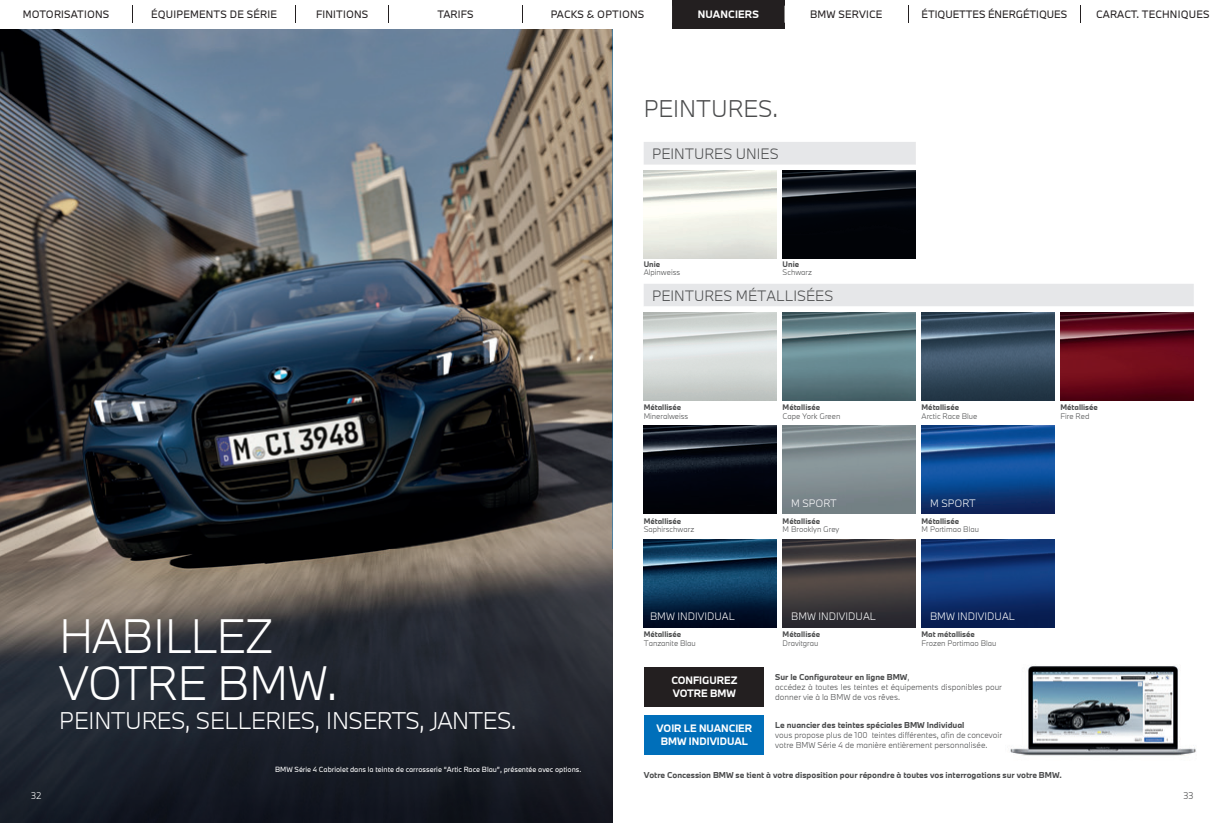
<style>
.page{position:relative;width:1225px;height:823px;background:#fff}
.page>*{position:absolute;margin:0;border:0;box-sizing:border-box;transform-origin:0 0}
.t1{font:300 45px/47px "BMW Type Next Latin TT";letter-spacing:-.035em;color:#fff}
.t2{font:300 22.5px "BMW Type Next Latin TT";letter-spacing:-.02em;color:#fff}
.t3{font:300 22.5px "BMW Type Next Latin TT";color:#4b4c4d}
.t4{font:300 14px "BMW Type Next Latin TT";color:#4b4c4d}
.t5{font:10px "BMW Type Next Latin TT";letter-spacing:.02em;color:#231f20}
.t6{font:300 10px "BMW Type Next Latin TT";color:#fff}
.t7{font:700 10px/13px "BMW Type Next Latin TT";color:#fff}
.t8{font:10px "BMW Type Next Latin TT";color:#231f20}
.t9{font:700 10px "BMW Type Next Latin TT";letter-spacing:.02em;color:#fff}
.t10{font:300 9px "BMW Type Next Latin TT";color:#4b4c4d}
.t11{font:300 9px "BMW Type Next Latin TT";color:#fff}
.t12{font:300 8px/10px "BMW Type Next Latin TT";color:#4b4c4d}
.t13{font:700 8px "BMW Type Next Latin TT";color:#4b4c4d}
.t14{font:300 7.5px "BMW Type Next Latin TT";color:#4b4c4d}
.t15{font:700 7.5px "BMW Type Next Latin TT";color:#4b4c4d}
.t16{font:7px "BMW Type Next Latin TT";color:#fff}
.s1{font-weight:700}
</style>
<div class="page">
<img style="left:0;top:29px;width:612px;height:520px">
<img style="left:0;top:549px;width:612px;height:273px">
<svg style="left:643px;top:142px;width:550px;height:371px"></svg>
<img style="left:643px;top:170px;width:134px;height:88px">
<img style="left:782px;top:170px;width:134px;height:88px">
<div style="left:921px;top:170px;width:133px;height:88px;background:#fff"></div>
<div style="left:1060px;top:170px;width:133px;height:88px;background:#fff"></div>
<img style="left:643px;top:312px;width:134px;height:88px">
<img style="left:782px;top:312px;width:134px;height:88px">
<img style="left:921px;top:312px;width:133px;height:88px">
<img style="left:1060px;top:312px;width:133px;height:88px">
<img style="left:643px;top:425px;width:134px;height:88px">
<img style="left:643px;top:539px;width:134px;height:87px">
<img style="left:782px;top:539px;width:134px;height:87px">
<img style="left:921px;top:539px;width:133px;height:87px">
<div style="left:672px;top:0;width:112px;height:28px;background:#231f20"></div>
<svg style="left:132px;top:6px;width:949px;height:17px"></svg>
<img style="left:921px;top:425px;width:133px;height:88px">
<img style="left:782px;top:425px;width:134px;height:88px">
<div style="left:645px;top:666px;width:119px;height:40px;background:#231f20"></div>
<div style="left:645px;top:714px;width:119px;height:40px;background:#006fba"></div>
<img style="left:1010px;top:665px;width:186px;height:91px">
<p class="t5" style="left:23px;top:7px;width:88px">MOTORISATIONS</p>
<p class="t5" style="left:151px;top:7px;width:127px">ÉQUIPEMENTS DE SÉRIE</p>
<p class="t5" style="left:316px;top:7px;width:54px">FINITIONS</p>
<p class="t5" style="left:437px;top:7px;width:38px">TARIFS</p>
<p class="t5" style="left:551px;top:7px;width:95px">PACKS &amp; OPTIONS</p>
<p class="t9" style="left:697px;top:7px;width:63px">NUANCIERS</p>
<p class="t5" style="left:810px;top:7px;width:74px">BMW SERVICE</p>
<p class="t8" style="left:921px;top:7px;width:147px">ÉTIQUETTES ÉNERGÉTIQUES</p>
<p class="t5" style="left:1096px;top:7px;width:115px">CARACT. TECHNIQUES</p>
<h2 class="t3" style="left:643px;top:93px;width:136px">PEINTURES.</h2>
<h3 class="t4" style="left:652px;top:144px;width:128px">PEINTURES UNIES</h3>
<p class="t11" style="left:31px;top:788px;width:12px">32</p>
<h1 class="t1" style="left:59px;top:611px;width:280px">HABILLEZ<br>VOTRE BMW.</h1>
<h2 class="t2" style="left:59px;top:705px;width:459px">PEINTURES, SELLERIES, INSERTS, JANTES.</h2>
<p class="t16" style="left:275px;top:764px;width:308px">BMW Série 4 Cabriolet dans la teinte de carrosserie “Artic Race Blau”, présentée avec options.</p>
<p class="t15" style="left:643px;top:259px;width:18px">Unie</p>
<p class="t14" style="left:643px;top:267px;width:38px">Alpinweiss</p>
<p class="t15" style="left:782px;top:259px;width:18px">Unie</p>
<p class="t14" style="left:782px;top:267px;width:31px">Schwarz</p>
<h3 class="t4" style="left:652px;top:285px;width:183px">PEINTURES MÉTALLISÉES</h3>
<p class="t15" style="left:643px;top:402px;width:39px">Métallisée</p>
<p class="t14" style="left:643px;top:410px;width:46px">Mineralweiss</p>
<p class="t15" style="left:782px;top:402px;width:39px">Métallisée</p>
<p class="t14" style="left:782px;top:410px;width:59px">Cape York Green</p>
<p class="t15" style="left:921px;top:402px;width:39px">Métallisée</p>
<p class="t14" style="left:921px;top:410px;width:57px">Arctic Race Blue</p>
<p class="t15" style="left:643px;top:515px;width:39px">Métallisée</p>
<p class="t14" style="left:643px;top:524px;width:52px">Saphirschwarz</p>
<p class="t6" style="left:791px;top:495px;width:47px">M SPORT</p>
<p class="t6" style="left:930px;top:495px;width:47px">M SPORT</p>
<p class="t15" style="left:782px;top:515px;width:39px">Métallisée</p>
<p class="t14" style="left:782px;top:524px;width:58px">M Brooklyn Grey</p>
<p class="t15" style="left:921px;top:515px;width:39px">Métallisée</p>
<p class="t14" style="left:921px;top:524px;width:59px">M Portimao Blau</p>
<p class="t6" style="left:650px;top:609px;width:86px">BMW INDIVIDUAL</p>
<p class="t6" style="left:791px;top:609px;width:86px">BMW INDIVIDUAL</p>
<p class="t6" style="left:930px;top:609px;width:86px">BMW INDIVIDUAL</p>
<p class="t15" style="left:643px;top:629px;width:39px">Métallisée</p>
<p class="t14" style="left:643px;top:637px;width:54px">Tanzanite Blau</p>
<p class="t15" style="left:782px;top:629px;width:39px">Métallisée</p>
<p class="t14" style="left:782px;top:637px;width:37px">Dravitgrau</p>
<p class="t15" style="left:921px;top:629px;width:55px">Mat métallisée</p>
<p class="t14" style="left:921px;top:637px;width:76px">Frozen Portimao Blau</p>
<p class="t15" style="left:1060px;top:402px;width:39px">Métallisée</p>
<p class="t14" style="left:1060px;top:410px;width:30px">Fire Red</p>
<p class="t12" style="left:775px;top:671px;width:228px"><span class="s1">Sur le Configurateur en ligne BMW</span>,<br>accédez à toutes les teintes et équipements disponibles pour donner vie à la BMW de vos rêves.</p>
<p class="t13" style="left:775px;top:719px;width:191px">Le nuancier des teintes spéciales BMW Individual</p>
<p class="t12" style="left:775px;top:729px;width:228px">vous propose plus de 100 teintes différentes, afin de concevoir votre BMW Série 4 de manière entièrement personnalisée.</p>
<p class="t7" style="left:671px;top:673px;width:67px">CONFIGUREZ<br>VOTRE BMW</p>
<p class="t7" style="left:656px;top:721px;width:97px;text-align:center">VOIR LE NUANCIER<br>BMW INDIVIDUAL</p>
<p class="t13" style="left:643px;top:768px;width:420px">Votre Concession BMW se tient à votre disposition pour répondre à toutes vos interrogations sur votre BMW.</p>
<p class="t10" style="left:1183px;top:788px;width:12px">33</p>
</div>
